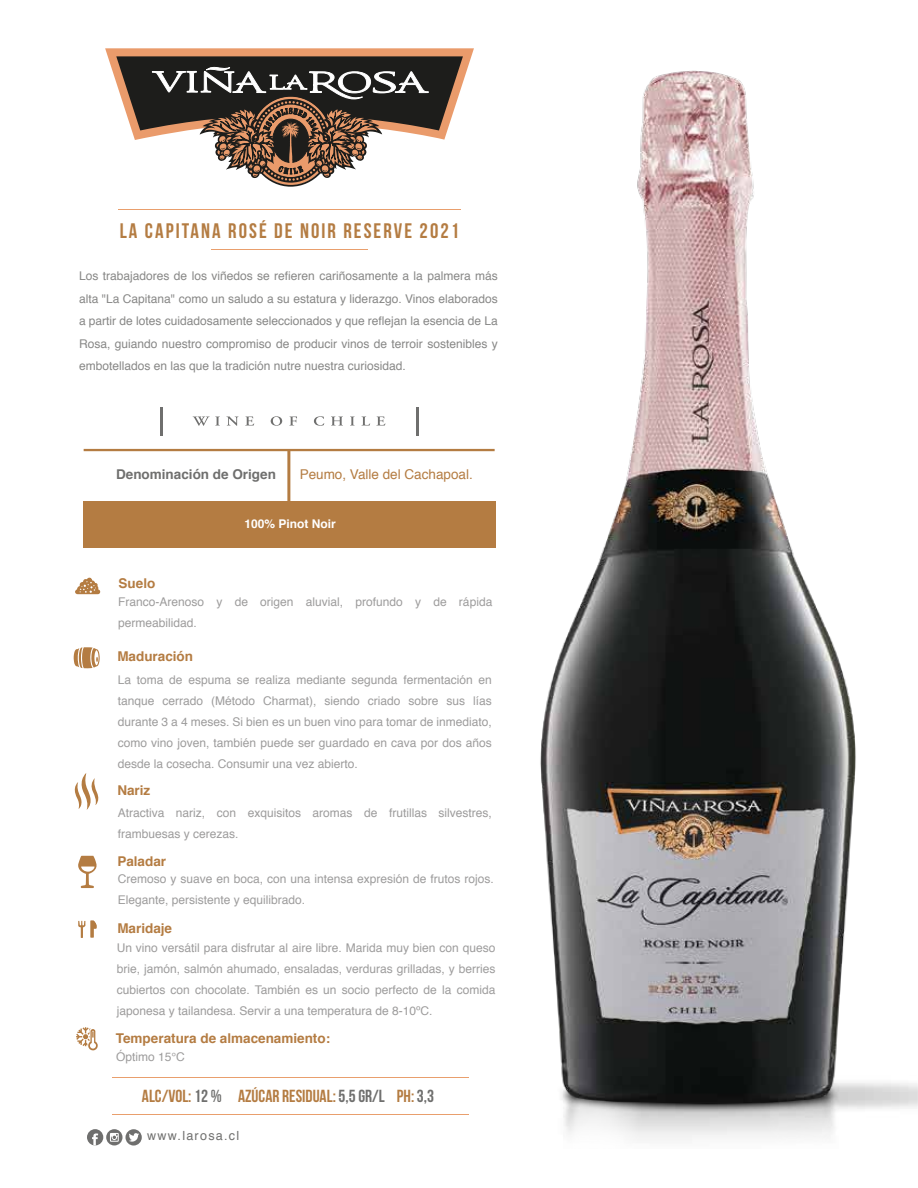
<style>
.page{position:relative;width:918px;height:1188px;background:#fff}
.page>*{position:absolute;margin:0;border:0;box-sizing:border-box;transform-origin:0 0}
.t1{font:700 21px "Bebas Neue";letter-spacing:.1em;color:#b47c42}
.t2{font:700 17.55px "Bebas Neue";color:#b47c42}
.t3{font:700 13.5px "Helvetica";color:#b47c42}
.t4{font:13.5px "Helvetica";color:#b47c42}
.t5{font:700 13.5px "Helvetica";color:#6f6f6e}
.t6{font:12.6px "Helvetica";letter-spacing:.1em;color:#6f6f6e}
.t7{font:12px/21px "Helvetica";color:#9d9c9c}
.t8{font:12px/22.5px "Helvetica";color:#878786;text-align:justify}
.t9{font:700 12px "Helvetica";color:#fff}
.s1{color:#6f6f6e}
</style>
<div class="page">
<div style="left:83px;top:501px;width:412px;height:47px;background:#b47c42"></div>
<div style="left:84px;top:449px;width:411px;height:2px;border:2px solid #b47c42"></div>
<hr style="left:287px;top:450px;width:3px;height:56px;background:#b47c42">
<svg style="left:78px;top:921px;width:7px;height:17px"></svg>
<svg style="left:91px;top:921px;width:6px;height:16px"></svg>
<svg style="left:78px;top:856px;width:19px;height:32px"></svg>
<svg style="left:193px;top:416px;width:27px;height:10px"></svg>
<svg style="left:226px;top:416px;width:13px;height:10px"></svg>
<svg style="left:245px;top:416px;width:9px;height:10px"></svg>
<svg style="left:271px;top:416px;width:11px;height:10px"></svg>
<svg style="left:289px;top:416px;width:8px;height:10px"></svg>
<svg style="left:314px;top:416px;width:10px;height:10px"></svg>
<svg style="left:331px;top:416px;width:12px;height:10px"></svg>
<svg style="left:350px;top:416px;width:5px;height:10px"></svg>
<svg style="left:361px;top:416px;width:9px;height:10px"></svg>
<svg style="left:376px;top:416px;width:9px;height:10px"></svg>
<hr style="left:161px;top:407px;width:2px;height:28px;background:#6f6f6e">
<hr style="left:416px;top:407px;width:3px;height:28px;background:#6f6f6e">
<hr style="left:112px;top:1077px;width:356px;height:1px;background:#e99f6d">
<svg style="left:74px;top:647px;width:26px;height:21px"></svg>
<svg style="left:74px;top:773px;width:25px;height:37px"></svg>
<svg style="left:105px;top:48px;width:369px;height:139px"></svg>
<hr style="left:211px;top:249px;width:156px;height:1px;background:#e99f6d">
<hr style="left:118px;top:209px;width:343px;height:1px;background:#e99f6d">
<hr style="left:112px;top:1114px;width:356px;height:1px;background:#e99f6d">
<svg style="left:87px;top:1129px;width:16px;height:16px"></svg>
<svg style="left:125px;top:1129px;width:17px;height:17px"></svg>
<svg style="left:129px;top:1133px;width:10px;height:9px"></svg>
<div style="left:106px;top:1129px;width:17px;height:16px;background:#6f6f6e;border-radius:50%"></div>
<svg style="left:110px;top:1133px;width:9px;height:9px"></svg>
<img style="left:540px;top:70px;width:328px;height:1057px">
<svg style="left:76px;top:1027px;width:22px;height:24px"></svg>
<svg style="left:75px;top:578px;width:26px;height:16px"></svg>
<h1 class="t1" style="left:120px;top:219px;width:341px">LA CAPITANA ROSÉ DE NOIR RESERVE 2021</h1>
<p class="t8" style="left:79px;top:265px;width:420px">Los trabajadores de los viñedos se refieren cariñosamente a la palmera más alta "La Capitana" como un saludo a su estatura y liderazgo. Vinos elaborados a partir de lotes cuidadosamente seleccionados y que reflejan la esencia de La Rosa, guiando nuestro compromiso de producir vinos de terroir sostenibles y embotellados en las que la tradición nutre nuestra curiosidad.</p>
<p class="t5" style="left:116px;top:464px;width:161px">Denominación de Origen</p>
<p class="t4" style="left:300px;top:464px;width:175px">Peumo, Valle del Cachapoal.</p>
<p class="t3" style="left:119px;top:573px;width:38px">Suelo</p>
<p class="t9" style="left:244px;top:514px;width:93px">100% Pinot Noir</p>
<p class="t7" style="left:118px;top:592px;width:376px">Franco-Arenoso y de origen aluvial, profundo y de rápida permeabilidad.</p>
<p class="t3" style="left:117px;top:645px;width:77px">Maduración</p>
<p class="t7" style="left:118px;top:670px;width:376px;text-align:justify">La toma de espuma se realiza mediante segunda fermentación en tanque cerrado (Método Charmat), siendo criado sobre sus lías durante 3 a 4 meses. Si bien es un buen vino para tomar de inmediato, como vino joven, también puede ser guardado en cava por dos años desde la cosecha. Consumir una vez abierto.</p>
<p class="t3" style="left:117px;top:779px;width:35px">Nariz</p>
<p class="t7" style="left:118px;top:802px;width:376px">Atractiva nariz, con exquisitos aromas de frutillas silvestres, frambuesas y cerezas.</p>
<p class="t7" style="left:118px;top:869px;width:378px">Cremoso y suave en boca, con una intensa expresión de frutos rojos.<br>Elegante, persistente y equilibrado.</p>
<p class="t3" style="left:117px;top:917px;width:56px">Maridaje</p>
<p class="t3" style="left:117px;top:850px;width:50px">Paladar</p>
<p class="t7" style="left:117px;top:938px;width:380px;text-align:justify">Un vino versátil para disfrutar al aire libre. Marida muy bien con queso brie, jamón, salmón ahumado, ensaladas, verduras grilladas, y berries cubiertos con chocolate. También es un socio perfecto de la comida japonesa y tailandesa. Servir a una temperatura de 8-10ºC.</p>
<p class="t3" style="left:116px;top:1027px;width:216px">Temperatura de almacenamiento:</p>
<p class="t7" style="left:116px;top:1046px;width:70px">Óptimo 15°C</p>
<h2 class="t2" style="left:142px;top:1087px;width:294px">ALC/VOL: <span class="s1">12 %</span> AZÚCAR RESIDUAL: <span class="s1">5,5 GR/L</span> PH: <span class="s1">3,3</span></h2>
<p class="t6" style="left:147px;top:1126px;width:94px">www.larosa.cl</p>
</div>
